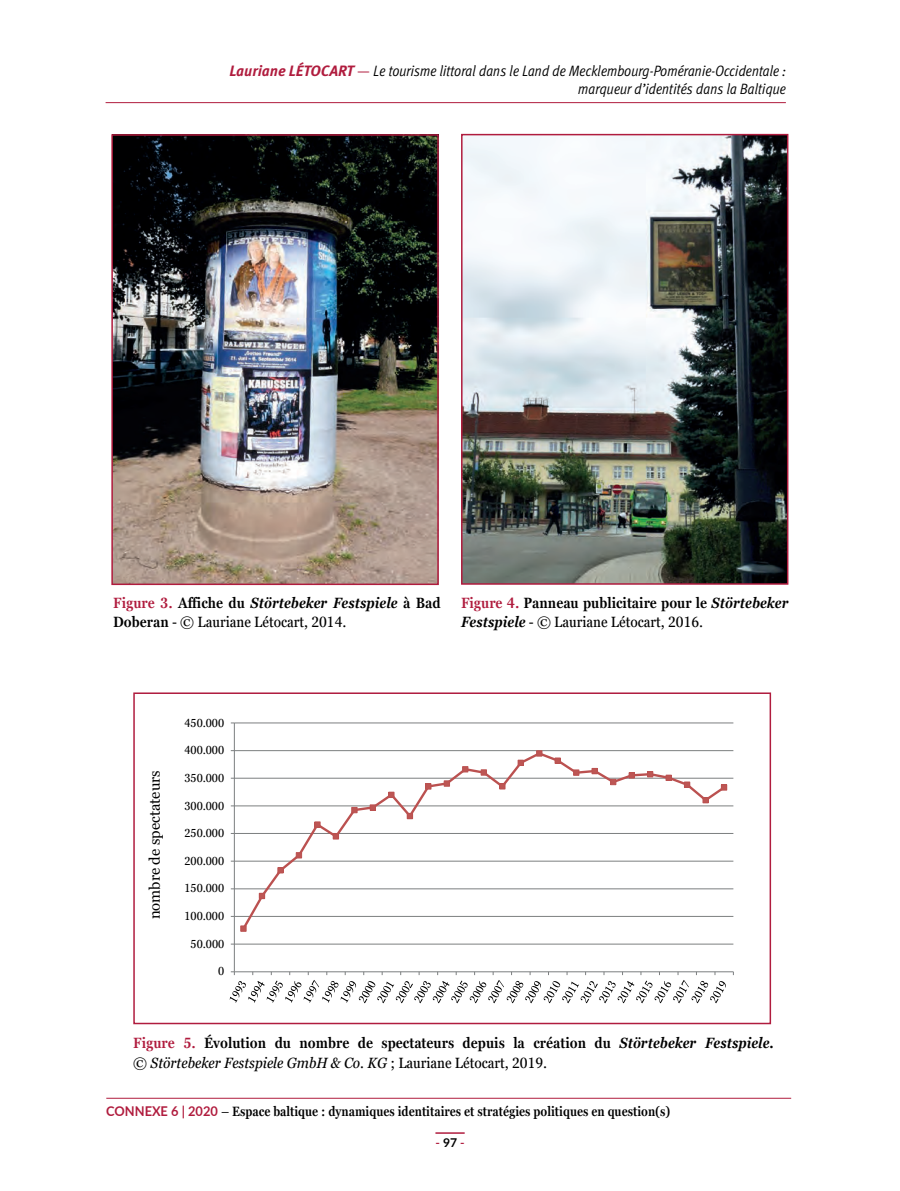
<style>
.page{position:relative;width:900px;height:1191px;background:#fff}
.page>*{position:absolute;margin:0;border:0;box-sizing:border-box;transform-origin:0 0}
.t1{font:15px/18px "Meta Pro Cond Norm Ita";letter-spacing:-.005em;color:#000001;text-align:right}
.t2{font:600 condensed 14.85px/19.5px "Georgia Pro";color:#000001}
.t3{font:condensed 14.85px/19.5px "Georgia Pro";color:#000001}
.t4{font:14.85px "Georgia Pro";color:#000001}
.t5{font:600 condensed 13.5px "Georgia Pro";color:#000001;scale:.95 1}
.t6{font:700 12.15px "Lato";color:#b01c3e}
.t7{font:condensed 11.7px "Georgia Pro";color:#000001}
.s1{font-family:"Meta Pro";font-weight:700;font-style:italic;color:#b01c3e}
.s2{font-family:"Georgia Pro";font-stretch:condensed;color:#b01c3e}
.s3{font-weight:600;color:#b01c3e}
.s4{font-weight:600}
.s5{font-weight:600;font-style:italic}
.s6{color:#b01c3e}
.s7{font-style:italic}
.s8{font-weight:400}
.s9{font-weight:400;font-style:italic}
.s10{font-family:"Lato";font-weight:700;font-stretch:normal;color:#b01c3e}
.s11{color:#000001}
</style>
<div class="page">
<hr style="left:435px;top:1132px;width:30px;height:1px;background:#b01c3e">
<hr style="left:106px;top:1097px;width:685px;height:1px;background:#b01c3e">
<hr style="left:106px;top:102px;width:680px;height:1px;background:#b01c3e">
<img style="left:114px;top:137px;width:322px;height:445px">
<div style="left:111px;top:134px;width:328px;height:451px;border:2px solid #b01c3e"></div>
<img style="left:464px;top:137px;width:321px;height:445px">
<div style="left:461px;top:134px;width:327px;height:451px;border:2px solid #b01c3e"></div>
<hr style="left:234px;top:943px;width:499px;height:1px;background:#7c7f80">
<hr style="left:234px;top:916px;width:499px;height:1px;background:#7c7f80">
<hr style="left:234px;top:888px;width:499px;height:1px;background:#7c7f80">
<hr style="left:234px;top:860px;width:499px;height:1px;background:#7c7f80">
<hr style="left:234px;top:833px;width:499px;height:1px;background:#7c7f80">
<hr style="left:234px;top:805px;width:499px;height:1px;background:#7c7f80">
<hr style="left:234px;top:778px;width:499px;height:1px;background:#7c7f80">
<hr style="left:234px;top:750px;width:499px;height:1px;background:#7c7f80">
<hr style="left:234px;top:722px;width:499px;height:1px;background:#7c7f80">
<hr style="left:234px;top:723px;width:1px;height:248px;background:#7c7f80">
<hr style="left:234px;top:971px;width:499px;height:1px;background:#7c7f80">
<svg style="left:240px;top:751px;width:488px;height:174px"></svg>
<svg style="left:240px;top:925px;width:7px;height:6px"></svg>
<svg style="left:259px;top:893px;width:6px;height:6px"></svg>
<div style="left:277px;top:867px;width:7px;height:6px;border:1px solid #bb5150"></div>
<svg style="left:296px;top:852px;width:6px;height:6px"></svg>
<div style="left:314px;top:821px;width:7px;height:6px;border:1px solid #bb5150"></div>
<svg style="left:333px;top:833px;width:6px;height:6px"></svg>
<svg style="left:351px;top:807px;width:6px;height:6px"></svg>
<svg style="left:370px;top:804px;width:6px;height:6px"></svg>
<div style="left:388px;top:791px;width:6px;height:7px;border:1px solid #bb5150"></div>
<svg style="left:407px;top:813px;width:6px;height:6px"></svg>
<svg style="left:425px;top:783px;width:6px;height:6px"></svg>
<svg style="left:444px;top:780px;width:6px;height:6px"></svg>
<svg style="left:462px;top:766px;width:6px;height:6px"></svg>
<svg style="left:481px;top:769px;width:6px;height:6px"></svg>
<svg style="left:499px;top:783px;width:6px;height:6px"></svg>
<div style="left:518px;top:759px;width:6px;height:7px;border:1px solid #bb5150"></div>
<svg style="left:536px;top:750px;width:6px;height:6px"></svg>
<svg style="left:555px;top:757px;width:6px;height:6px"></svg>
<svg style="left:573px;top:769px;width:6px;height:6px"></svg>
<svg style="left:592px;top:768px;width:6px;height:6px"></svg>
<svg style="left:610px;top:779px;width:6px;height:6px"></svg>
<svg style="left:629px;top:772px;width:6px;height:6px"></svg>
<svg style="left:647px;top:771px;width:6px;height:6px"></svg>
<div style="left:666px;top:774px;width:6px;height:7px;border:1px solid #bb5150"></div>
<svg style="left:684px;top:781px;width:6px;height:6px"></svg>
<svg style="left:703px;top:797px;width:6px;height:6px"></svg>
<svg style="left:721px;top:784px;width:6px;height:6px"></svg>
<svg style="left:230px;top:971px;width:496px;height:32px"></svg>
<div style="left:133px;top:692px;width:638px;height:332px;border:2px solid #b01c3e"></div>
<p class="t1" style="left:229px;top:60px;width:558px"><span class="s1">Lauriane LÉTOCART</span> <span class="s2">—</span> Le tourisme littoral dans le Land de Mecklembourg-Poméranie-Occidentale : marqueur d’identités dans la Baltique</p>
<p class="t3" style="left:113px;top:593px;width:329px"><span class="s3">Figure 3.</span> <span class="s4">Affiche du</span> <span class="s5">Störtebeker Festspiele</span> <span class="s4">à Bad<br>Doberan</span> - © Lauriane Létocart, 2014.</p>
<p class="t2" style="left:461px;top:593px;width:329px"><span class="s6">Figure 4.</span> Panneau publicitaire pour le <span class="s7">Störtebeker<br>Festspiele</span> <span class="s8">- © Lauriane Létocart, 2016.</span></p>
<p class="t7" style="left:185px;top:716px;width:41px">450.000</p>
<p class="t4" style="left:146px;top:919px;width:151px;rotate:-90deg">nombre de spectateurs</p>
<p class="t7" style="left:185px;top:743px;width:41px">400.000</p>
<p class="t7" style="left:185px;top:771px;width:41px">350.000</p>
<p class="t7" style="left:185px;top:798px;width:41px">300.000</p>
<p class="t7" style="left:185px;top:826px;width:41px">250.000</p>
<p class="t7" style="left:185px;top:854px;width:41px">200.000</p>
<p class="t7" style="left:185px;top:881px;width:41px">150.000</p>
<p class="t7" style="left:185px;top:909px;width:41px">100.000</p>
<p class="t7" style="left:191px;top:937px;width:35px">50.000</p>
<p class="t7" style="left:218px;top:964px;width:8px">0</p>
<p class="t2" style="left:133px;top:1033px;width:642px"><span class="s6">Figure 5.</span> Évolution du nombre de spectateurs depuis la création du <span class="s7">Störtebeker Festspiele. </span><span class="s8">©</span> <span class="s9">Störtebeker Festspiele GmbH &amp; Co. KG</span> <span class="s8">; Lauriane Létocart, 2019.</span></p>
<p class="t5" style="left:106px;top:1103px;width:595px"><span class="s10">CONNEXE 6 | 2020</span> <span class="s8">–</span> Espace baltique : dynamiques identitaires et stratégies politiques en question(s)</p>
<p class="t6" style="left:435px;top:1133px;width:31px">- <span class="s11">97</span> -</p>
</div>
